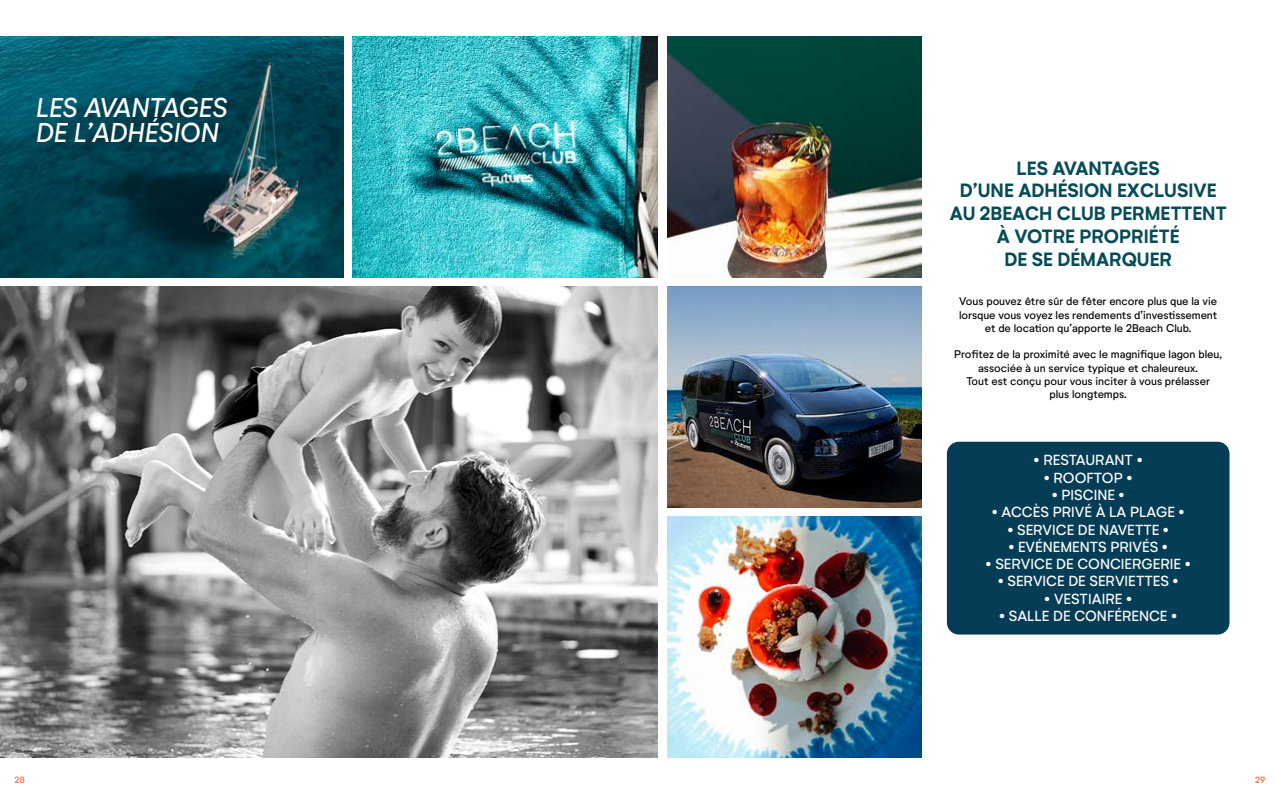
<style>
.page{position:relative;width:1276px;height:794px;background:#fff}
.page>*{position:absolute;margin:0;border:0;box-sizing:border-box;transform-origin:0 0}
.t1{font:italic 26px/25px "Neutrif Studio";color:#fff}
.t2{font:700 19px/22.8px "Neutrif Studio";color:#064c58;text-align:center}
.t3{font:14.4px "Neutrif Studio";color:#fff}
.t4{font:11px/13.2px "Neutrif Studio";letter-spacing:-.005em;color:#000;text-align:center}
.t5{font:500 9px "Neutrif Studio";color:#ef7d5a}
</style>
<div class="page">
<img style="left:0;top:286px;width:658px;height:472px">
<img style="left:0;top:36px;width:343px;height:241px">
<img style="left:352px;top:36px;width:306px;height:241px">
<img style="left:667px;top:517px;width:254px;height:241px">
<img style="left:667px;top:286px;width:254px;height:221px">
<img style="left:667px;top:36px;width:254px;height:241px">
<div style="left:947px;top:442px;width:282px;height:192px;background:#063d56;border-radius:12px"></div>
<h1 class="t1" style="left:36px;top:95px;width:193px">LES AVANTAGES<br>DE L’ADHÉSION</h1>
<h2 class="t2" style="left:950px;top:157px;width:278px">LES AVANTAGES<br>D’UNE ADHÉSION EXCLUSIVE<br>AU 2BEACH CLUB PERMETTENT<br>À VOTRE PROPRIÉTÉ<br>DE SE DÉMARQUER</h2>
<p class="t4" style="left:959px;top:295px;width:260px">Vous pouvez être sûr de fêter encore plus que la vie lorsque vous voyez les rendements d’investissement et de location qu’apporte le 2Beach Club.</p>
<p class="t4" style="left:954px;top:348px;width:269px">Profitez de la proximité avec le magnifique lagon bleu, associée à un service typique et chaleureux.<br>Tout est conçu pour vous inciter à vous prélasser<br>plus longtemps.</p>
<h3 class="t3" style="left:1033px;top:452px;width:111px">• RESTAURANT •</h3>
<h3 class="t3" style="left:1043px;top:469px;width:90px">• ROOFTOP •</h3>
<h3 class="t3" style="left:1051px;top:486px;width:74px">• PISCINE •</h3>
<h3 class="t3" style="left:991px;top:503px;width:194px">• ACCÈS PRIVÉ À LA PLAGE •</h3>
<h3 class="t3" style="left:1007px;top:521px;width:163px">• SERVICE DE NAVETTE •</h3>
<h3 class="t3" style="left:1008px;top:538px;width:161px">• EVÉNEMENTS PRIVÉS •</h3>
<h3 class="t3" style="left:985px;top:555px;width:207px">• SERVICE DE CONCIERGERIE •</h3>
<h3 class="t3" style="left:997px;top:572px;width:182px">• SERVICE DE SERVIETTES •</h3>
<h3 class="t3" style="left:1044px;top:590px;width:89px">• VESTIAIRE •</h3>
<h3 class="t3" style="left:999px;top:607px;width:180px">• SALLE DE CONFÉRENCE •</h3>
<p class="t5" style="left:15px;top:775px;width:12px">28</p>
<p class="t5" style="left:1255px;top:775px;width:12px">29</p>
</div>
